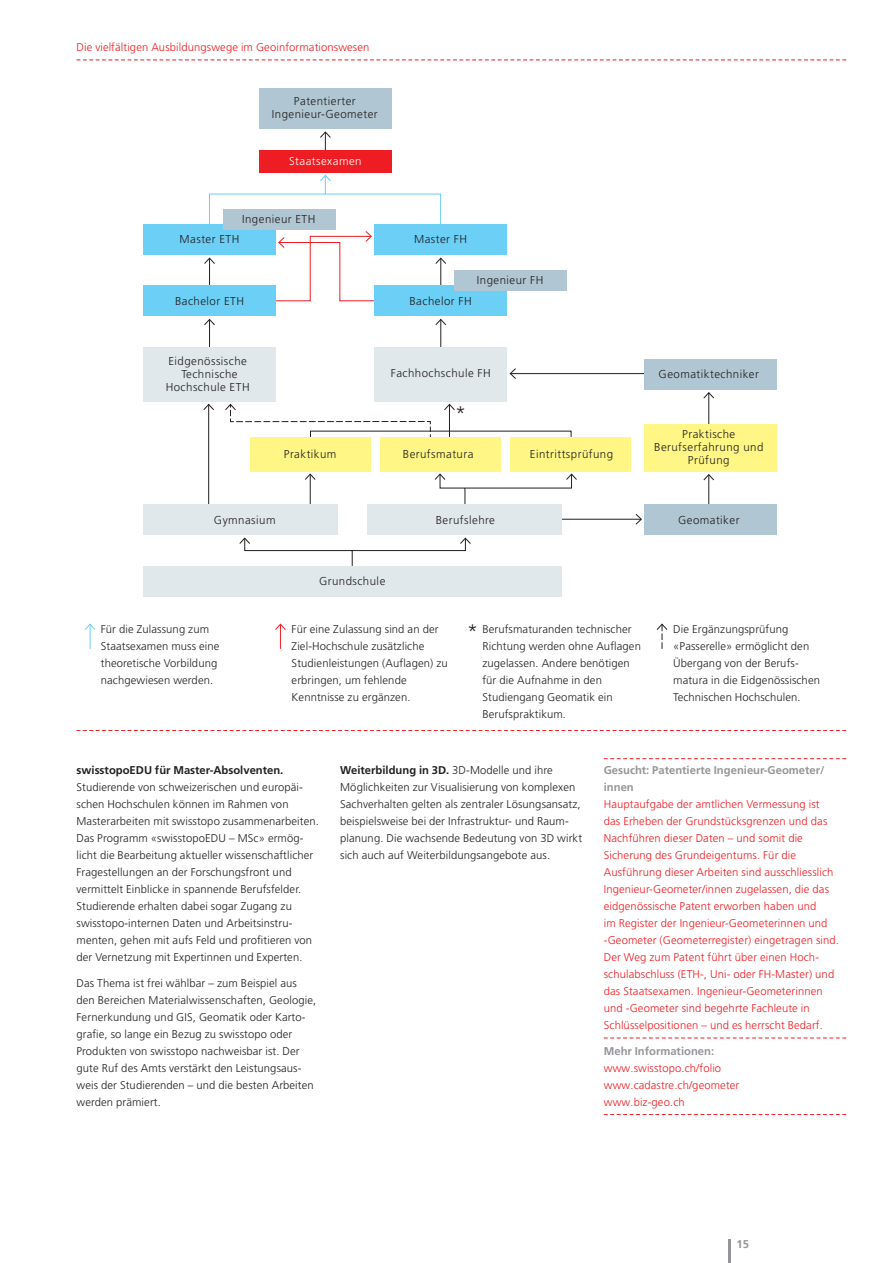
<style>
.page{position:relative;width:893px;height:1263px;background:#fff}
.page>*{position:absolute;margin:0;border:0;box-sizing:border-box;transform-origin:0 0}
.t1{font:300 19.65px "Frutiger";color:#231f20}
.t2{font:300 11.4px/13px "Frutiger";letter-spacing:.04em;color:#231f20;text-align:center}
.t3{font:300 11.4px "Frutiger";letter-spacing:.04em;color:#fff}
._9_Text_Kasten_klein{font:300 11.25px/17px "Frutiger LT Pro";letter-spacing:.01em;color:#231f20}
._9_Text_Kasten_klein-2{font:300 11.25px/17px "Frutiger LT Pro";letter-spacing:.01em;color:#ee1d23}
.t4{font:300 11.25px/17.1px "Frutiger";letter-spacing:.01em;color:#231f20}
.t5{font:700 11.25px "Frutiger LT Pro";color:#939598}
.s1{font-weight:700}
.s2{font-weight:700;color:#939598}
</style>
<div class="page">
<hr style="left:728px;top:1239px;width:2px;height:24px;background:#939598">
<svg style="left:604px;top:758px;width:242px;height:1px"></svg>
<svg style="left:604px;top:1037px;width:242px;height:1px"></svg>
<svg style="left:604px;top:1114px;width:242px;height:1px"></svg>
<hr style="left:708px;top:475px;width:1px;height:32px;background:#231f20">
<svg style="left:703px;top:474px;width:11px;height:7px"></svg>
<hr style="left:708px;top:393px;width:1px;height:33px;background:#231f20">
<svg style="left:703px;top:392px;width:11px;height:7px"></svg>
<hr style="left:440px;top:319px;width:1px;height:34px;background:#231f20">
<svg style="left:435px;top:318px;width:11px;height:8px"></svg>
<hr style="left:209px;top:319px;width:1px;height:34px;background:#231f20">
<svg style="left:204px;top:318px;width:11px;height:7px"></svg>
<hr style="left:325px;top:132px;width:1px;height:33px;background:#231f20">
<svg style="left:320px;top:131px;width:11px;height:8px"></svg>
<div style="left:143px;top:566px;width:419px;height:30px;background:#e0e8ec"></div>
<hr style="left:510px;top:373px;width:134px;height:1px;background:#231f20">
<svg style="left:509px;top:368px;width:8px;height:11px"></svg>
<hr style="left:208px;top:404px;width:1px;height:101px;background:#231f20">
<svg style="left:203px;top:403px;width:11px;height:8px"></svg>
<hr style="left:449px;top:404px;width:1px;height:45px;background:#231f20">
<svg style="left:444px;top:403px;width:11px;height:7px"></svg>
<hr style="left:562px;top:519px;width:79px;height:1px;background:#231f20">
<svg style="left:635px;top:514px;width:7px;height:11px"></svg>
<hr style="left:310px;top:474px;width:1px;height:30px;background:#231f20">
<svg style="left:305px;top:473px;width:11px;height:8px"></svg>
<svg style="left:239px;top:537px;width:232px;height:29px"></svg>
<svg style="left:434px;top:473px;width:143px;height:32px"></svg>
<svg style="left:203px;top:175px;width:244px;height:127px"></svg>
<svg style="left:225px;top:403px;width:206px;height:34px"></svg>
<svg style="left:85px;top:623px;width:11px;height:26px"></svg>
<svg style="left:275px;top:623px;width:11px;height:26px"></svg>
<svg style="left:656px;top:623px;width:12px;height:26px"></svg>
<div style="left:143px;top:505px;width:194px;height:30px;background:#e0e8ec"></div>
<div style="left:368px;top:505px;width:194px;height:30px;background:#e0e8ec"></div>
<div style="left:644px;top:505px;width:133px;height:30px;background:#b0c6d2"></div>
<div style="left:644px;top:359px;width:133px;height:31px;background:#b0c6d2"></div>
<div style="left:259px;top:151px;width:132px;height:22px;background:#ee1d23"></div>
<div style="left:644px;top:424px;width:133px;height:48px;background:#fff685"></div>
<div style="left:259px;top:88px;width:132px;height:41px;background:#b0c6d2"></div>
<div style="left:143px;top:286px;width:133px;height:30px;background:#6bcff6"></div>
<div style="left:374px;top:286px;width:133px;height:30px;background:#6bcff6"></div>
<div style="left:143px;top:224px;width:133px;height:31px;background:#6bcff6"></div>
<div style="left:374px;top:224px;width:133px;height:31px;background:#6bcff6"></div>
<div style="left:143px;top:347px;width:133px;height:54px;background:#e0e8ec"></div>
<div style="left:374px;top:347px;width:133px;height:54px;background:#e0e8ec"></div>
<div style="left:454px;top:270px;width:113px;height:21px;background:#b0c6d2"></div>
<div style="left:223px;top:209px;width:112px;height:20px;background:#b0c6d2"></div>
<div style="left:380px;top:437px;width:121px;height:35px;background:#fff685"></div>
<div style="left:510px;top:437px;width:121px;height:35px;background:#fff685"></div>
<div style="left:250px;top:437px;width:121px;height:35px;background:#fff685"></div>
<svg style="left:77px;top:60px;width:769px;height:1px"></svg>
<svg style="left:77px;top:730px;width:769px;height:1px"></svg>
<h3 class="_9_Text_Kasten_klein-2" style="left:77px;top:39px;width:294px">Die vielfältigen Ausbildungswege im Geoinformationswesen</h3>
<p class="t2" style="left:272px;top:95px;width:107px">Patentierter<br>Ingenieur-Geometer</p>
<p class="t3" style="left:289px;top:155px;width:74px">Staatsexamen</p>
<p class="t2" style="left:242px;top:212px;width:75px">Ingenieur ETH</p>
<p class="t2" style="left:180px;top:232px;width:61px">Master ETH</p>
<p class="t2" style="left:414px;top:233px;width:54px">Master FH</p>
<p class="t2" style="left:477px;top:274px;width:68px">Ingenieur FH</p>
<p class="t2" style="left:175px;top:294px;width:71px">Bachelor ETH</p>
<p class="t2" style="left:409px;top:294px;width:64px">Bachelor FH</p>
<p class="t2" style="left:166px;top:354px;width:85px">Eidgenössische<br>Technische<br>Hochschule ETH</p>
<p class="t2" style="left:391px;top:367px;width:101px">Fachhochschule FH</p>
<p class="t1" style="left:455px;top:402px;width:12px">*</p>
<p class="t2" style="left:284px;top:447px;width:54px">Praktikum</p>
<p class="t2" style="left:403px;top:447px;width:72px">Berufsmatura</p>
<p class="t2" style="left:530px;top:447px;width:85px">Eintrittsprüfung</p>
<p class="t2" style="left:659px;top:367px;width:102px">Geomatiktechniker</p>
<p class="t2" style="left:654px;top:427px;width:111px">Praktische<br>Berufserfahrung und<br>Prüfung</p>
<p class="t2" style="left:214px;top:513px;width:63px">Gymnasium</p>
<p class="t2" style="left:436px;top:513px;width:61px">Berufslehre</p>
<p class="t2" style="left:678px;top:513px;width:63px">Geomatiker</p>
<p class="t2" style="left:319px;top:574px;width:68px">Grundschule</p>
<p class="t1" style="left:467px;top:620px;width:12px">*</p>
<p class="t4" style="left:101px;top:620px;width:120px">Für die Zulassung zum<br>Staatsexamen muss eine theoretische Vorbildung nachgewiesen werden.</p>
<p class="t4" style="left:292px;top:620px;width:158px">Für eine Zulassung sind an der<br>Ziel-Hochschule zusätzliche<br>Studienleistungen (Auflagen) zu erbringen, um fehlende<br>Kenntnisse zu ergänzen.</p>
<p class="t4" style="left:482px;top:620px;width:160px">Berufsmaturanden technischer<br>Richtung werden ohne Auflagen zugelassen. Andere benötigen für die Aufnahme in den<br>Studiengang Geomatik ein<br>Berufspraktikum.</p>
<p class="t4" style="left:673px;top:620px;width:148px">Die Ergänzungsprüfung «Passerelle» ermöglicht den<br>Übergang von der Berufs&shy;matura in die Eidgenössischen<br>Technischen Hochschulen.</p>
<p class="_9_Text_Kasten_klein" style="left:77px;top:762px;width:244px"><span class="s1">swisstopoEDU für Master-Absolventen.<br></span>Studierende von schweizerischen und europäi&shy;schen Hochschulen können im Rahmen von Masterarbeiten mit swisstopo zusammenarbeiten.<br>Das Programm «swisstopoEDU – MSc» ermög&shy;licht die Bearbeitung aktueller wissenschaftlicher Fragestellungen an der Forschungsfront und vermittelt Einblicke in spannende Berufsfelder.<br>Studierende erhalten dabei sogar Zugang zu swisstopo-internen Daten und Arbeitsinstru&shy;menten, gehen mit aufs Feld und profitieren von der Vernetzung mit Expertinnen und Experten.</p>
<p class="_9_Text_Kasten_klein" style="left:77px;top:974px;width:241px">Das Thema ist frei wählbar – zum Beispiel aus den Bereichen Materialwissenschaften, Geologie, Fernerkundung und GIS, Geomatik oder Karto&shy;grafie, so lange ein Bezug zu swisstopo oder Produkten von swisstopo nachweisbar ist. Der gute Ruf des Amts verstärkt den Leistungsaus&shy;weis der Studierenden – und die besten Arbeiten werden prämiert.</p>
<p class="_9_Text_Kasten_klein" style="left:340px;top:762px;width:243px"><span class="s1">Weiterbildung in 3D.</span> 3D-Modelle und ihre Möglichkeiten zur Visualisierung von komplexen Sachverhalten gelten als zentraler Lösungsansatz, beispielsweise bei der Infrastruktur- und Raum&shy;planung. Die wachsende Bedeutung von 3D wirkt sich auch auf Weiterbildungsangebote aus.</p>
<p class="_9_Text_Kasten_klein-2" style="left:604px;top:762px;width:237px"><span class="s2">Gesucht: Patentierte Ingenieur-Geometer/ innen<br></span>Hauptaufgabe der amtlichen Vermessung ist<br>das Erheben der Grundstücksgrenzen und das Nachführen dieser Daten – und somit die Sicherung des Grundeigentums. Für die Ausführung dieser Arbeiten sind ausschliesslich Ingenieur-Geometer/innen zugelassen, die das eidgenössische Patent erworben haben und<br>im Register der Ingenieur-Geometerinnen und -Geometer (Geometerregister) eingetragen sind.<br>Der Weg zum Patent führt über einen Hoch&shy;schulabschluss (ETH-, Uni- oder FH-Master) und das Staatsexamen. Ingenieur-Geometerinnen und -Geometer sind begehrte Fachleute in Schlüsselpositionen – und es herrscht Bedarf.</p>
<p class="_9_Text_Kasten_klein-2" style="left:604px;top:1042px;width:119px"><span class="s2">Mehr Informationen: </span>www.swisstopo.ch/folio</p>
<p class="_9_Text_Kasten_klein-2" style="left:604px;top:1076px;width:137px">www.cadastre.ch/geometer</p>
<p class="_9_Text_Kasten_klein-2" style="left:604px;top:1093px;width:82px">www.biz-geo.ch</p>
<p class="t5" style="left:736px;top:1237px;width:14px">15</p>
</div>
